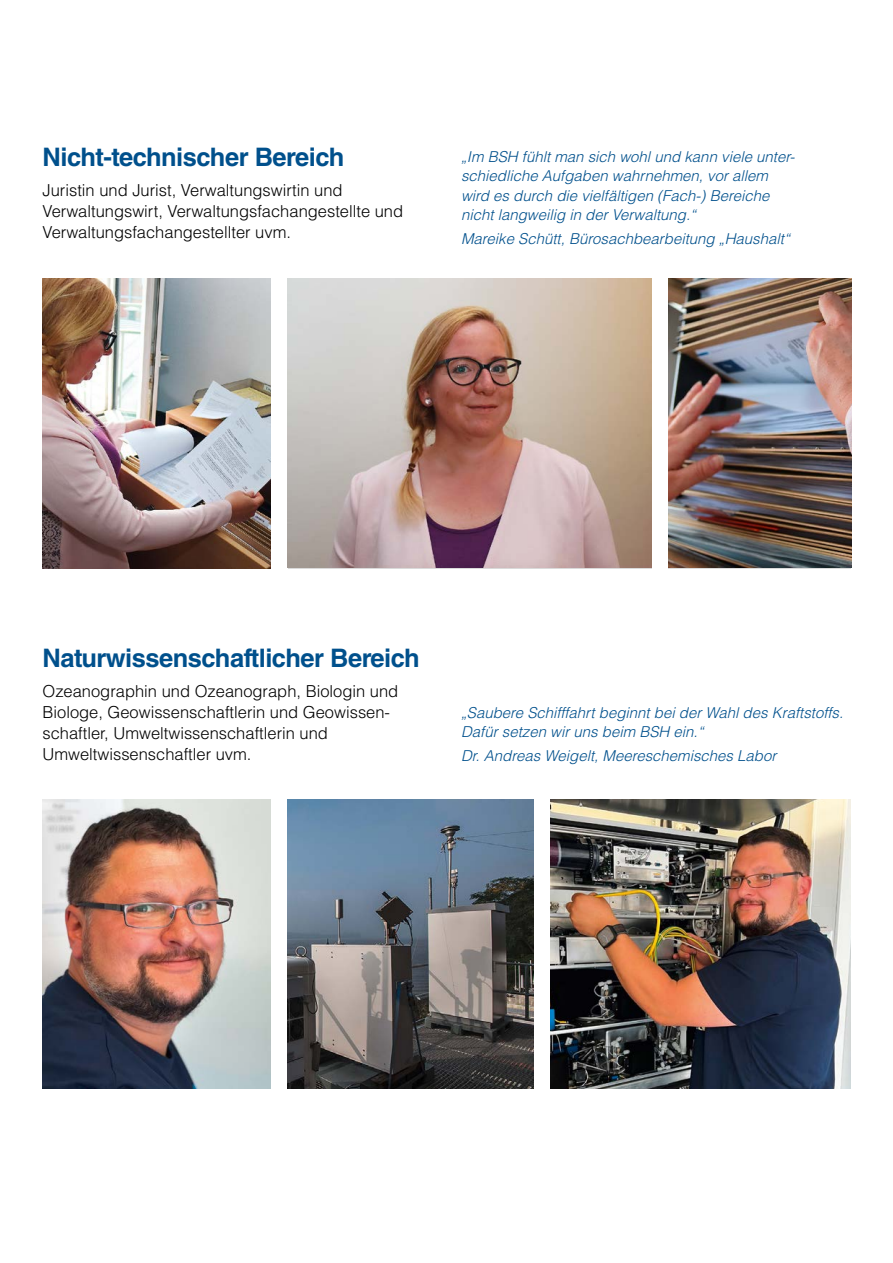
<style>
.page{position:relative;width:893px;height:1263px;background:#fff}
.page>*{position:absolute;margin:0;border:0;box-sizing:border-box;transform-origin:0 0}
.Überschrift_2{font:700 25.5px "Helvetica LT Std";letter-spacing:-.02em;color:#00508c}
.t1{font:300 16.5px/21px "Helvetica LT Std";color:#000}
.Zitattext{font:italic 300 15px/19.5px "Helvetica LT Std";color:#00508c}
</style>
<div class="page">
<img style="left:43px;top:279px;width:228px;height:289px">
<img style="left:43px;top:799px;width:228px;height:290px">
<img style="left:668px;top:279px;width:183px;height:289px">
<img style="left:288px;top:799px;width:245px;height:290px">
<img style="left:288px;top:279px;width:363px;height:289px">
<img style="left:550px;top:799px;width:300px;height:290px">
<h2 class="Überschrift_2" style="left:43px;top:142px;width:303px">Nicht-technischer Bereich</h2>
<p class="t1" style="left:43px;top:179px;width:362px">Juristin und Jurist, Verwaltungswirtin und<br>Verwaltungswirt, Verwaltungsfachangestellte und<br>Verwaltungsfachangestellter uvm.</p>
<p class="Zitattext" style="left:461px;top:147px;width:335px">„Im BSH fühlt man sich wohl und kann viele unter&shy;schiedliche Aufgaben wahrnehmen, vor allem wird es durch die vielfältigen (Fach-) Bereiche nicht langweilig in der Verwaltung.“</p>
<p class="Zitattext" style="left:461px;top:229px;width:330px">Mareike Schütt, Bürosachbearbeitung „Haushalt“</p>
<h2 class="Überschrift_2" style="left:43px;top:643px;width:379px">Naturwissenschaftlicher Bereich</h2>
<p class="t1" style="left:43px;top:680px;width:357px">Ozeanographin und Ozeanograph, Biologin und Biologe, Geowissenschaftlerin und Geowissen&shy;schaftler, Umweltwissenschaftlerin und Umweltwissenschaftler uvm.</p>
<p class="Zitattext" style="left:461px;top:703px;width:384px">„Saubere Schifffahrt beginnt bei der Wahl des Kraftstoffs.<br>Dafür setzen wir uns beim BSH ein.“</p>
<p class="Zitattext" style="left:461px;top:746px;width:317px">Dr. Andreas Weigelt, Meereschemisches Labor</p>
</div>
